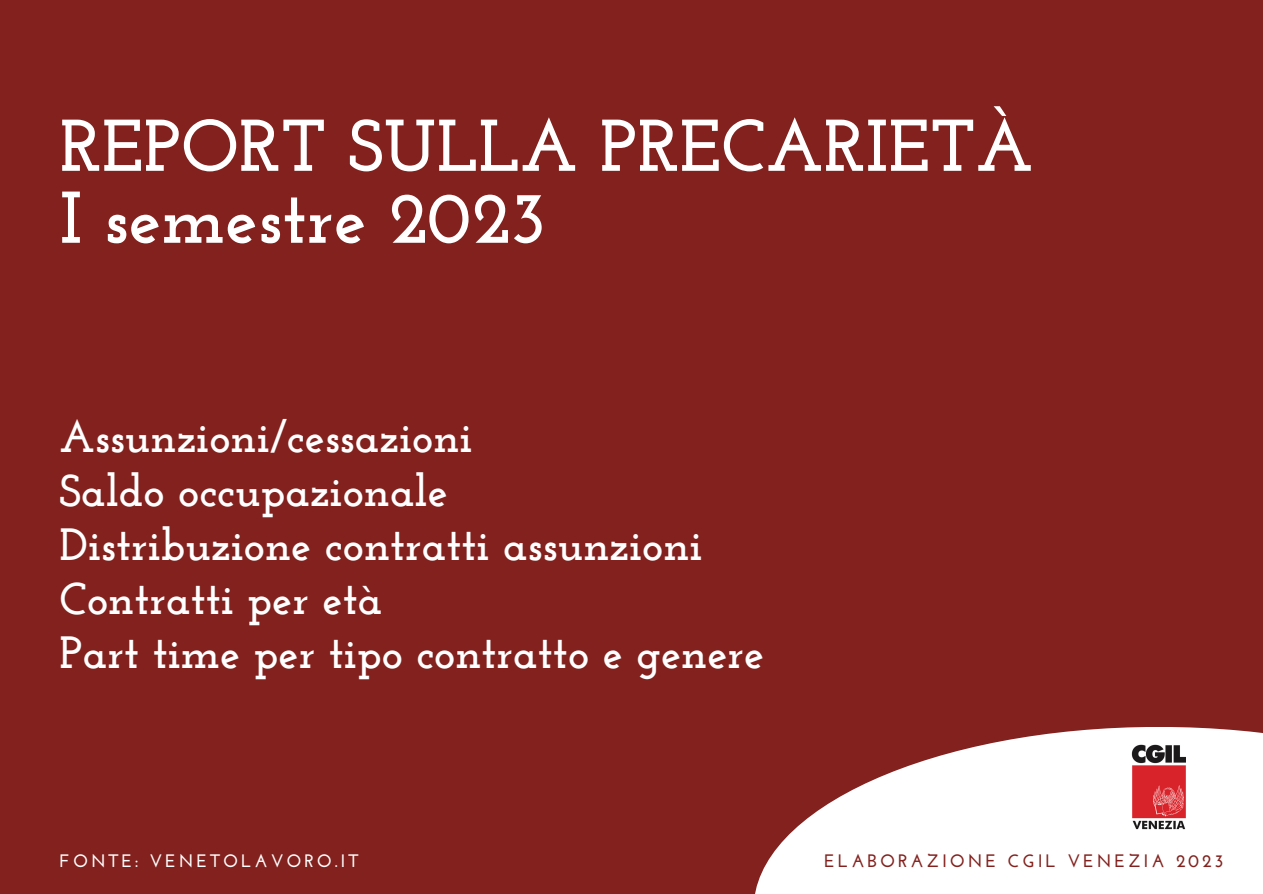
<style>
.page{position:relative;width:1263px;height:894px;background:#fff}
.page>*{position:absolute;margin:0;border:0;box-sizing:border-box;transform-origin:0 0}
.t1{font:700 73.05px "Josefin Slab";color:#fff}
.t2{font:700 45px "Josefin Slab";color:#fff}
.t3{font:700 18px "Josefin Sans";letter-spacing:.16em;color:#82211d}
.t4{font:700 18px "Josefin Sans";letter-spacing:.16em;color:#fff}
</style>
<div class="page">
<div style="left:0;top:0;width:1263px;height:893px;background:#82211d"></div>
<svg style="left:755px;top:727px;width:508px;height:166px;fill:#fff"></svg>
<img style="left:1131px;top:744px;width:54px;height:85px">
<p class="t1" style="left:60px;top:116px;width:975px">REPORT SULLA PRECARIETÀ</p>
<p class="t1" style="left:60px;top:188px;width:489px">I semestre 2023</p>
<p class="t2" style="left:60px;top:418px;width:414px">Assunzioni/cessazioni</p>
<p class="t2" style="left:60px;top:472px;width:390px">Saldo occupazionale</p>
<p class="t2" style="left:60px;top:526px;width:644px">Distribuzione contratti assunzioni</p>
<p class="t2" style="left:60px;top:580px;width:324px">Contratti per età</p>
<p class="t2" style="left:60px;top:634px;width:706px">Part time per tipo contratto e genere</p>
<p class="t4" style="left:60px;top:853px;width:300px">FONTE: VENETOLAVORO.IT</p>
<p class="t3" style="left:824px;top:853px;width:401px">ELABORAZIONE CGIL VENEZIA 2023</p>
</div>
